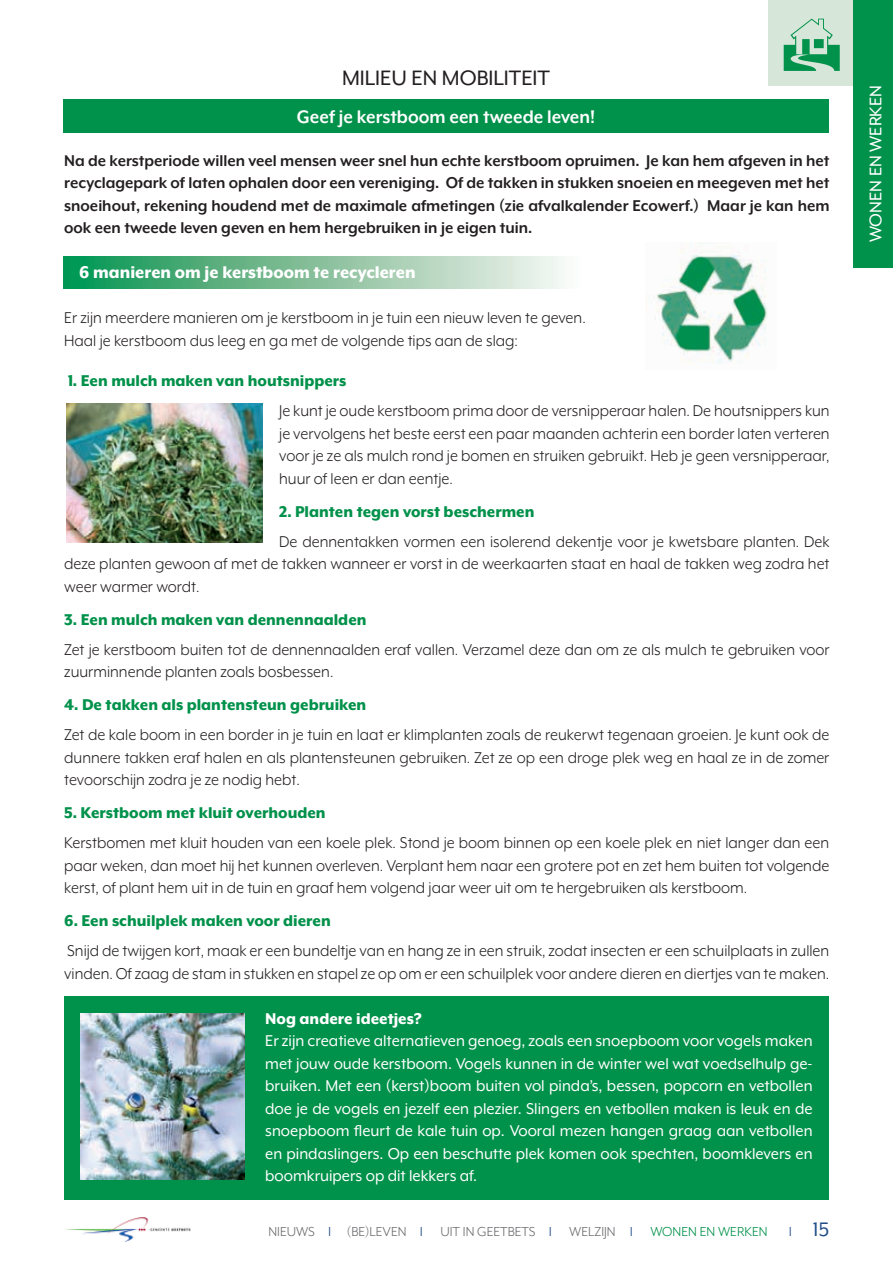
<style>
.page{position:relative;width:893px;height:1263px;background:#fff}
.page>*{position:absolute;margin:0;border:0;box-sizing:border-box;transform-origin:0 0}
.t1{font:24px "Mr Eaves XL Mod OT";color:#231f20}
.t2{font:22.5px "Mr Eaves XL Mod OT";color:#214d88}
.t3{font:700 21px "Mr Eaves XL Mod OT";color:#fff;scale:.94 1}
.t4{font:800 19.5px "Mr Eaves XL Mod OT";color:#fff;scale:.96 1}
.t5{font:19.5px "Mr Eaves XL Mod OT";color:#fff}
.t6{font:18px/22.5px "Mr Eaves XL Mod OT";color:#231f20;text-align:justify;scale:.96 1}
.t7{font:18px/22.5px "Mr Eaves XL Mod OT";color:#fff;text-align:justify;scale:.96 1}
.t8{font:700 18px/22.5px "Mr Eaves XL Mod OT";color:#231f20;text-align:justify;scale:.96 1}
.t9{font:800 18px "Mr Eaves XL Mod OT";color:#00914a;scale:.96 1}
.t10{font:800 18px "Mr Eaves XL Mod OT";color:#fff;scale:.96 1}
.t11{font:15px "Mr Eaves XL Mod OT";color:#6c6d70}
.s1{color:#214d88}
.s2{color:#00914a}
</style>
<div class="page">
<div style="left:64px;top:996px;width:765px;height:203px;background:#00914a"></div>
<svg style="left:63px;top:257px;width:501px;height:32px;background:#81c19c"></svg>
<img style="left:65px;top:1217px;width:126px;height:25px">
<div style="left:768px;top:0;width:91px;height:85px;background:#d6e6d9"></div>
<div style="left:854px;top:0;width:39px;height:268px;background:#00914a"></div>
<svg style="left:784px;top:19px;width:56px;height:52px"></svg>
<div style="left:63px;top:99px;width:766px;height:34px;background:#00914a"></div>
<img style="left:645px;top:251px;width:122px;height:112px">
<img style="left:66px;top:404px;width:196px;height:138px">
<img style="left:81px;top:1013px;width:163px;height:166px">
<h1 class="t1" style="left:342px;top:65px;width:210px">MILIEU EN MOBILITEIT</h1>
<p class="t3" style="left:297px;top:105px;width:319px">Geef je kerstboom een tweede leven!</p>
<p class="t8" style="left:64px;top:149px;width:799px">Na de kerstperiode willen veel mensen weer snel hun echte kerstboom opruimen. Je kan hem afgeven in het recyclagepark of laten ophalen door een vereniging. Of de takken in stukken snoeien en meegeven met het snoeihout, rekening houdend met de maximale afmetingen (zie afvalkalender Ecowerf.) Maar je kan hem ook een tweede leven geven en hem hergebruiken in je eigen tuin.</p>
<p class="t4" style="left:79px;top:261px;width:352px">6 manieren om je kerstboom te recycleren</p>
<p class="t6" style="left:64px;top:306px;width:545px">Er zijn meerdere manieren om je kerstboom in je tuin een nieuw leven te geven.<br>Haal je kerstboom dus leeg en ga met de volgende tips aan de slag:</p>
<p class="t9" style="left:68px;top:370px;width:292px">1. Een mulch maken van houtsnippers</p>
<p class="t6" style="left:279px;top:399px;width:575px">Je kunt je oude kerstboom prima door de versnipperaar halen. De houtsnippers kun je vervolgens het beste eerst een paar maanden achterin een border laten verteren voor je ze als mulch rond je bomen en struiken gebruikt. Heb je geen versnipperaar, huur of leen er dan eentje.</p>
<p class="t9" style="left:279px;top:501px;width:267px">2. Planten tegen vorst beschermen</p>
<p class="t6" style="left:64px;top:530px;width:799px;text-indent:215px">De dennentakken vormen een isolerend dekentje voor je kwetsbare planten. Dek deze planten gewoon af met de takken wanneer er vorst in de weerkaarten staat en haal de takken weg zodra het weer warmer wordt.</p>
<p class="t9" style="left:64px;top:609px;width:316px">3. Een mulch maken van dennennaalden</p>
<p class="t6" style="left:64px;top:638px;width:799px">Zet je kerstboom buiten tot de dennennaalden eraf vallen. Verzamel deze dan om ze als mulch te gebruiken voor zuurminnende planten zoals bosbessen.</p>
<p class="t9" style="left:64px;top:694px;width:316px">4. De takken als plantensteun gebruiken</p>
<p class="t6" style="left:64px;top:723px;width:798px">Zet de kale boom in een border in je tuin en laat er klimplanten zoals de reukerwt tegenaan groeien. Je kunt ook de dunnere takken eraf halen en als plantensteunen gebruiken. Zet ze op een droge plek weg en haal ze in de zomer tevoorschijn zodra je ze nodig hebt.</p>
<p class="t9" style="left:64px;top:802px;width:274px">5. Kerstboom met kluit overhouden</p>
<p class="t6" style="left:64px;top:831px;width:798px">Kerstbomen met kluit houden van een koele plek. Stond je boom binnen op een koele plek en niet langer dan een paar weken, dan moet hij het kunnen overleven. Verplant hem naar een grotere pot en zet hem buiten tot volgende kerst, of plant hem uit in de tuin en graaf hem volgend jaar weer uit om te hergebruiken als kerstboom.</p>
<p class="t9" style="left:64px;top:910px;width:279px">6. Een schuilplek maken voor dieren</p>
<p class="t6" style="left:64px;top:939px;width:798px">Snijd de twijgen kort, maak er een bundeltje van en hang ze in een struik, zodat insecten er een schuilplaats in zullen vinden. Of zaag de stam in stukken en stapel ze op om er een schuilplek voor andere dieren en diertjes van te maken.</p>
<p class="t10" style="left:265px;top:1008px;width:164px">Nog andere ideetjes?</p>
<p class="t7" style="left:265px;top:1029px;width:572px">Er zijn creatieve alternatieven genoeg, zoals een snoepboom voor vogels maken met jouw oude kerstboom. Vogels kunnen in de winter wel wat voedselhulp ge&shy;bruiken. Met een (kerst)boom buiten vol pinda’s, bessen, popcorn en vetbollen doe je de vogels en jezelf een plezier. Slingers en vetbollen maken is leuk en de snoepboom fleurt de kale tuin op. Vooral mezen hangen graag aan vetbollen en pindaslingers. Op een beschutte plek komen ook spechten, boomklevers en boomkruipers op dit lekkers af.</p>
<p class="t11" style="left:269px;top:1223px;width:500px">NIEUWS <span class="s1">❘</span> (BE)LEVEN <span class="s1">❘</span> UIT IN GEETBETS <span class="s1">❘</span> WELZIJN <span class="s1">❘</span> <span class="s2">WONEN EN WERKEN</span></p>
<p class="t2" style="left:789px;top:1216px;width:41px">❘ 15</p>
<p class="t5" style="left:865px;top:242px;width:159px;rotate:-90deg">WONEN EN WERKEN</p>
</div>
